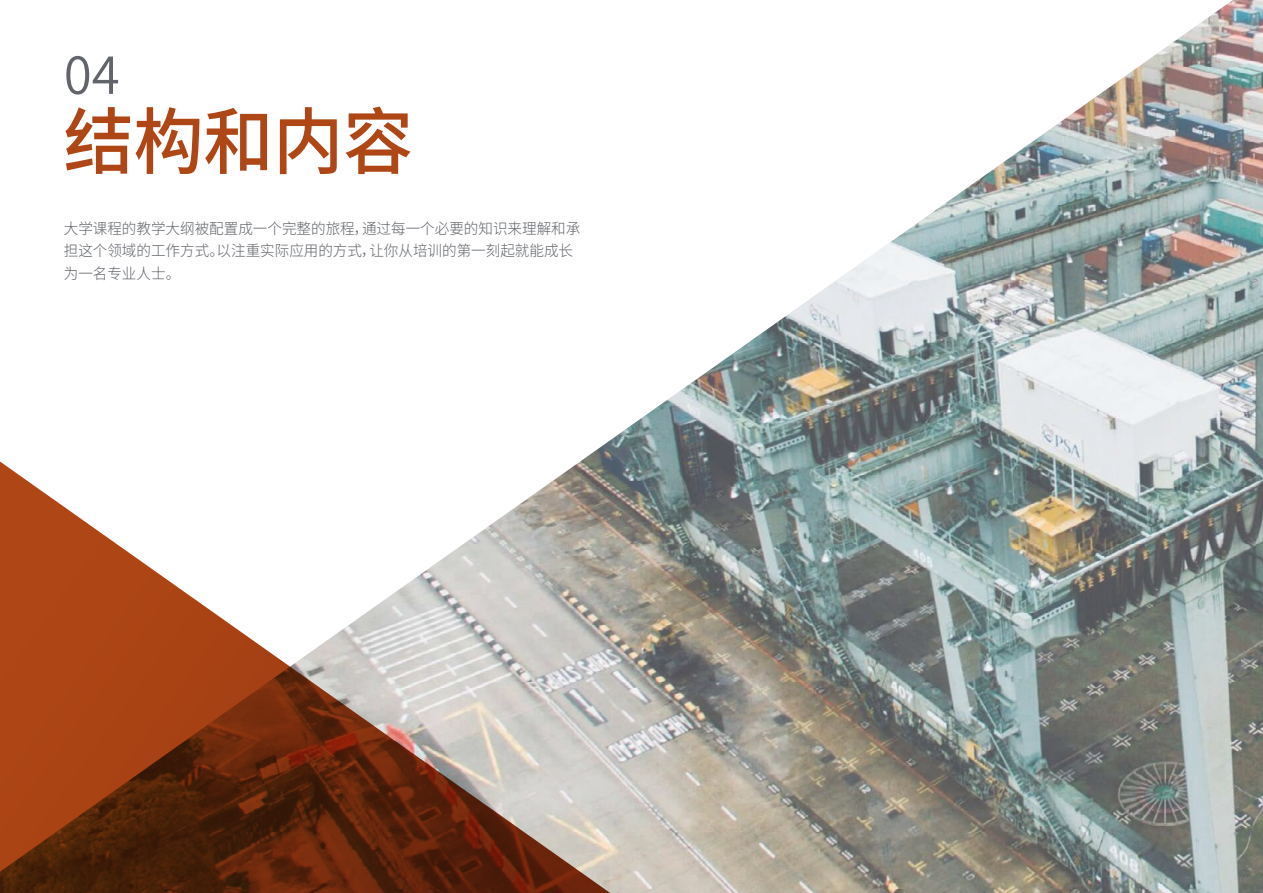
<style>
.page{position:relative;width:1263px;height:893px;background:#fff}
.page>*{position:absolute;margin:0;border:0;box-sizing:border-box;transform-origin:0 0}
.t1{font:500 72px "Source Han Sans CN";color:#ae4615}
.t2{font:52.5px "Source Han Sans CN";color:#61646a}
.t3{font:300 15px/22.5px "Source Han Sans CN";color:#61646a}
</style>
<div class="page">
<img style="left:602px;top:0;width:661px;height:893px">
<svg style="left:0;top:446px;width:640px;height:447px"></svg>
<h2 class="t2" style="left:64px;top:45px;width:57px">04</h2>
<h1 class="t1" style="left:64px;top:101px;width:351px">结构和内容</h1>
<p class="t3" style="left:64px;top:217px;width:518px">大学课程的教学大纲被配置成一个完整的旅程，通过每一个必要的知识来理解和承担这个领域的工作方式。以注重实际应用的方式，让你从培训的第一刻起就能成长为一名专业人士。</p>
</div>
